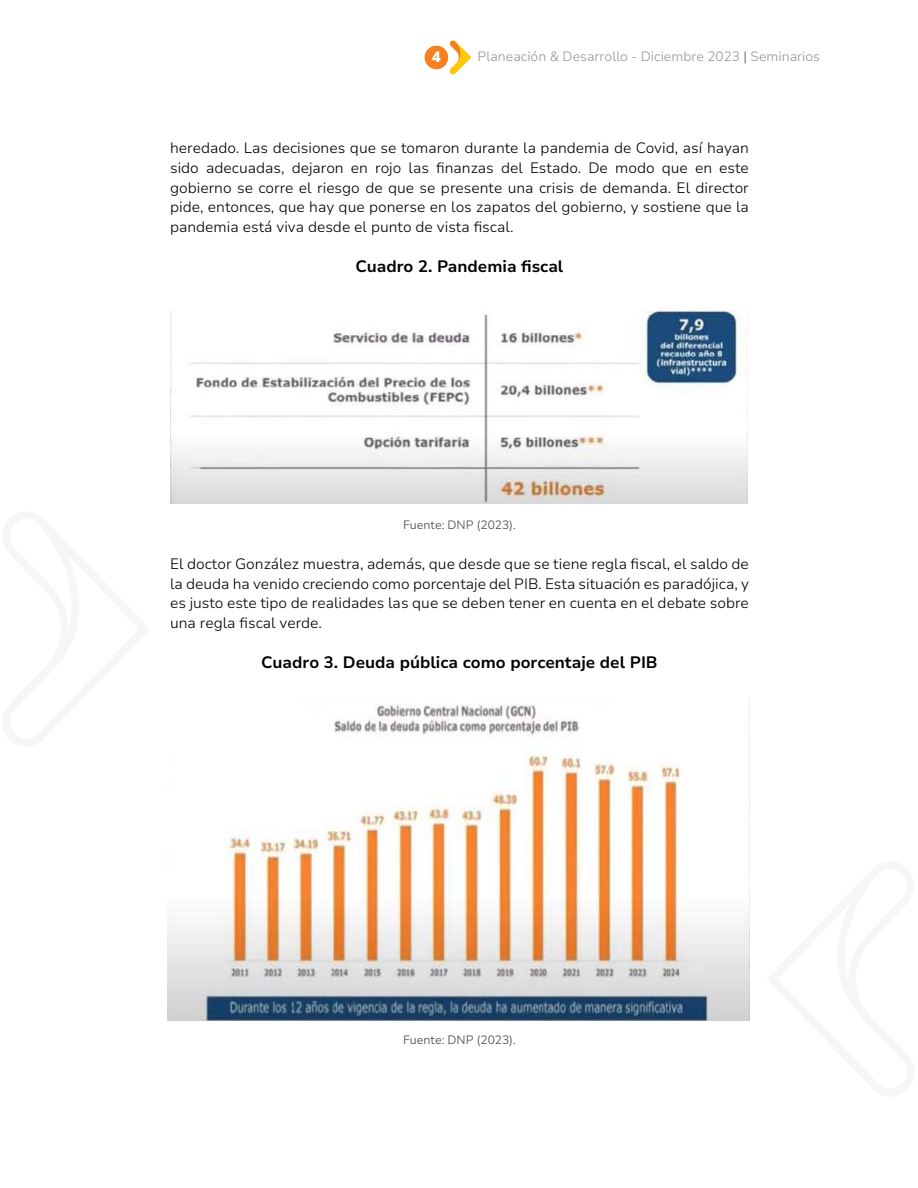
<style>
.page{position:relative;width:918px;height:1188px;background:#fff}
.page>*{position:absolute;margin:0;border:0;box-sizing:border-box;transform-origin:0 0}
.t1{font:700 16.5px "Nunito Sans 10 pt";color:#000}
.t2{font:300 15px/19.8px "Nunito Sans 10 pt";color:#000;text-align:justify}
.t3{font:900 15px "Nunito Sans 10 pt";color:#fff}
.t4{font:300 13.5px "Nunito Sans 10 pt";color:#939598}
.t5{font:300 12px "Nunito Sans 10 pt";color:#414042}
.s1{color:#4d4d4d}
</style>
<div class="page">
<div style="left:425px;top:46px;width:23px;height:23px;background:#f58021;border-radius:50%"></div>
<svg style="left:449px;top:40px;width:22px;height:35px"></svg>
<img style="left:170px;top:310px;width:578px;height:194px">
<img style="left:168px;top:704px;width:581px;height:317px">
<p class="t3" style="left:432px;top:46px;width:10px">4</p>
<p class="t4" style="left:478px;top:47px;width:344px">Planeación &amp; Desarrollo - Diciembre 2023 <span class="s1">|</span> Seminarios</p>
<p class="t2" style="left:170px;top:137px;width:580px">heredado. Las decisiones que se tomaron durante la pandemia de Covid, así hayan sido adecuadas, dejaron en rojo las finanzas del Estado. De modo que en este gobierno se corre el riesgo de que se presente una crisis de demanda. El director pide, entonces, que hay que ponerse en los zapatos del gobierno, y sostiene que la pandemia está viva desde el punto de vista fiscal.</p>
<p class="t1" style="left:356px;top:254px;width:209px">Cuadro 2. Pandemia fiscal</p>
<p class="t5" style="left:403px;top:517px;width:114px">Fuente: DNP (2023).</p>
<p class="t2" style="left:170px;top:553px;width:580px">El doctor González muestra, además, que desde que se tiene regla fiscal, el saldo de la deuda ha venido creciendo como porcentaje del PIB. Esta situación es paradójica, y es justo este tipo de realidades las que se deben tener en cuenta en el debate sobre una regla fiscal verde.</p>
<p class="t1" style="left:261px;top:650px;width:398px">Cuadro 3. Deuda pública como porcentaje del PIB</p>
<p class="t5" style="left:403px;top:1031px;width:114px">Fuente: DNP (2023).</p>
</div>
